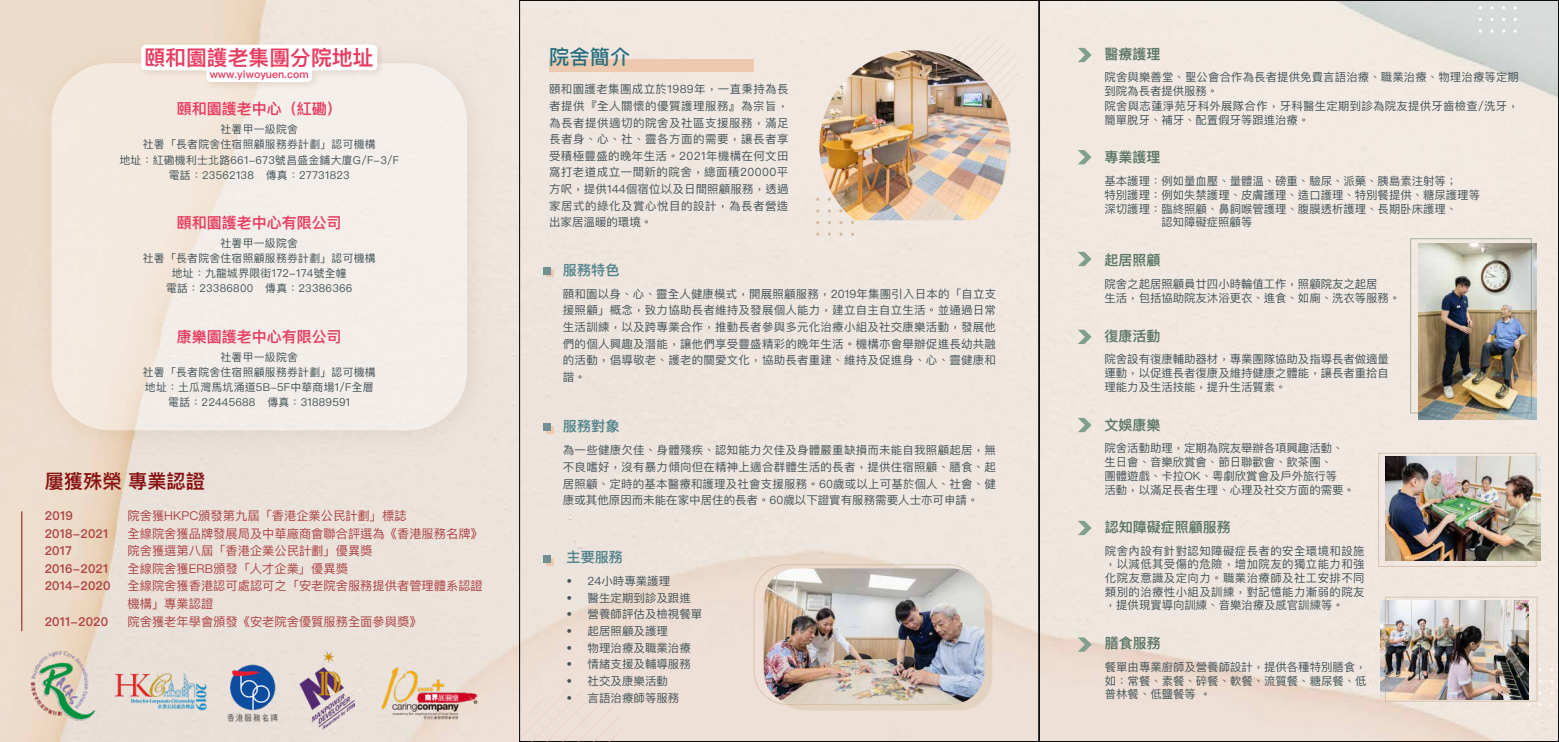
<style>
.page{position:relative;width:1559px;height:742px;background:#fff}
.page>*{position:absolute;margin:0;border:0;box-sizing:border-box;transform-origin:0 0}
.t1{font:600 20.82px "Ping Fang HK";color:#e83d60}
.t2{font:500 20.12px "Ping Fang HK";color:#286f7f}
.t3{font:600 19.25px "Ping Fang HK";color:#891313}
.t4{font:600 14.96px "Ping Fang HK";color:#e83d60}
.t5{font:600 14px "Ping Fang HK";color:#5c7768}
.t6{font:600 14px "Ping Fang HK";color:#54858c}
.t7{font:12.25px/17.5px "Ping Fang HK";color:#ad4444}
.t8{font:600 12.25px "Ping Fang HK";letter-spacing:.02em;color:#ad4444}
.t9{font:11.38px/16.6px "Ping Fang HK";color:#445459;text-align:justify}
.t10{font:11.38px/13.7px "Ping Fang HK";letter-spacing:.025em;color:#445459}
.t11{font:10.85px/15px "Ping Fang HK";letter-spacing:.025em;color:#445459;text-align:center}
.t12{font:600 10.59px "Ping Fang HK";color:#e83d60}
</style>
<div class="page">
<img style="left:0;top:0;width:1557px;height:741px">
<hr style="left:21px;top:511px;width:1px;height:119px;background:#891313">
<img style="left:369px;top:662px;width:122px;height:61px">
<img style="left:223px;top:663px;width:57px;height:57px">
<img style="left:108px;top:666px;width:106px;height:47px">
<img style="left:300px;top:651px;width:54px;height:77px">
<img style="left:29px;top:649px;width:67px;height:72px">
<img style="left:24px;top:36px;width:475px;height:426px">
<div style="left:51px;top:63px;width:416px;height:367px;background:linear-gradient(to right,#f3e8dd,#f3f0ed);border-radius:59px"></div>
<img style="left:136px;top:40px;width:251px;height:52px">
<svg style="left:139px;top:29px;width:239px;height:53px"></svg>
<svg style="left:771px;top:574px;width:221px;height:135px;background:#e2cfbe"></svg>
<div style="left:753px;top:564px;width:228px;height:140px;border:1px solid #bf996a;border-radius:33px"></div>
<img style="left:763px;top:568px;width:221px;height:135px">
<div style="left:549px;top:59px;width:204px;height:13px;background:#ecc9af"></div>
<svg style="left:519px;top:0;width:105px;height:741px;background:#eae0d8"></svg>
<div style="left:943px;top:35px;width:79px;height:75px;background:#f1e8e1"></div>
<svg style="left:816px;top:197px;width:3px;height:4px"></svg>
<img style="left:819px;top:50px;width:191px;height:170px">
<svg style="left:546px;top:269px;width:7px;height:8px"></svg>
<svg style="left:546px;top:426px;width:7px;height:7px"></svg>
<svg style="left:546px;top:557px;width:7px;height:8px"></svg>
<div style="left:544px;top:267px;width:7px;height:7px;background:#748f93"></div>
<div style="left:544px;top:423px;width:7px;height:7px;background:#748f93"></div>
<div style="left:544px;top:555px;width:7px;height:7px;background:#748f93"></div>
<svg style="left:1478px;top:29px;width:3px;height:4px"></svg>
<svg style="left:1490px;top:29px;width:3px;height:4px"></svg>
<svg style="left:1502px;top:29px;width:3px;height:4px"></svg>
<svg style="left:1513px;top:29px;width:3px;height:4px"></svg>
<svg style="left:1077px;top:48px;width:14px;height:14px"></svg>
<svg style="left:1077px;top:150px;width:14px;height:14px"></svg>
<svg style="left:1077px;top:252px;width:14px;height:14px"></svg>
<svg style="left:1077px;top:329px;width:14px;height:15px"></svg>
<svg style="left:1077px;top:417px;width:14px;height:15px"></svg>
<svg style="left:1077px;top:520px;width:14px;height:14px"></svg>
<svg style="left:1077px;top:637px;width:14px;height:14px"></svg>
<img style="left:1418px;top:243px;width:118px;height:176px">
<img style="left:1380px;top:600px;width:148px;height:98px">
<img style="left:1385px;top:456px;width:155px;height:103px">
<h1 class="t1" style="left:144px;top:45px;width:231px">頤和園護老集團分院地址</h1>
<h3 class="t4" style="left:177px;top:100px;width:166px">頤和園護老中心（紅磡）</h3>
<p class="t11" style="left:119px;top:122px;width:281px">社署甲一級院舍<br>社署「長者院舍住宿照顧服務券計劃」認可機構<br>地址：紅磡機利士北路661-673號昌盛金鋪大廈G/F-3/F電話：23562138 傳真：27731823</p>
<h3 class="t4" style="left:177px;top:213px;width:166px">頤和園護老中心有限公司</h3>
<p class="t11" style="left:143px;top:235px;width:234px">社署甲一級院舍<br>社署「長者院舍住宿照顧服務券計劃」認可機構地址：九龍城界限街172-174號全幢<br>電話：23386800 傳真：23386366</p>
<h3 class="t4" style="left:177px;top:327px;width:166px">康樂園護老中心有限公司</h3>
<p class="t11" style="left:143px;top:349px;width:234px">社署甲一級院舍<br>社署「長者院舍住宿照顧服務券計劃」認可機構地址：土瓜灣馬坑涌道5B-5F中華商場1/F全層電話：22445688 傳真：31889591</p>
<p class="t12" style="left:210px;top:68px;width:101px">www.yiwoyuen.com</p>
<h3 class="t3" style="left:45px;top:469px;width:162px">屢獲殊榮 專業認證</h3>
<p class="t8" style="left:45px;top:508px;width:29px">2019</p>
<p class="t7" style="left:127px;top:506px;width:281px">院舍獲HKPC頒發第九屆「香港企業公民計劃」標誌</p>
<p class="t8" style="left:45px;top:525px;width:65px">2018-2021</p>
<p class="t7" style="left:127px;top:524px;width:357px">全線院舍獲品牌發展局及中華廠商會聯合評選為《香港服務名牌》</p>
<p class="t8" style="left:45px;top:543px;width:29px">2017</p>
<p class="t7" style="left:127px;top:541px;width:247px">院舍獲選第八屆「香港企業公民計劃」優異獎</p>
<p class="t8" style="left:45px;top:560px;width:65px">2016-2021</p>
<p class="t7" style="left:127px;top:559px;width:222px">全線院舍獲ERB頒發「人才企業」優異獎</p>
<p class="t8" style="left:45px;top:578px;width:67px">2014-2020</p>
<p class="t7" style="left:127px;top:576px;width:357px">全線院舍獲香港認可處認可之「安老院舍服務提供者管理體系認證機構」專業認證</p>
<p class="t8" style="left:45px;top:613px;width:65px">2011-2020</p>
<p class="t7" style="left:127px;top:611px;width:296px">院舍獲老年學會頒發《安老院舍優質服務全面參與獎》</p>
<h2 class="t2" style="left:549px;top:45px;width:83px">院舍簡介</h2>
<p class="t9" style="left:549px;top:81px;width:241px">頤和園護老集團成立於1989年，一直秉持為長者提供『全人關懷的優質護理服務』為宗旨，為長者提供適切的院舍及社區支援服務，滿足長者身、心、社、靈各方面的需要，讓長者享受積極豐盛的晚年生活。2021年機構在何文田窩打老道成立一間新的院舍，總面積20000平方呎，提供144個宿位以及日間照顧服務，透過家居式的綠化及賞心悅目的設計，為長者營造出家居溫暖的環境。</p>
<p class="t6" style="left:563px;top:261px;width:58px">服務特色</p>
<p class="t9" style="left:563px;top:285px;width:435px">頤和園以身、心、靈全人健康模式，開展照顧服務，2019年集團引入日本的「自立支援照顧」概念，致力協助長者維持及發展個人能力，建立自主自立生活。並通過日常生活訓練，以及跨專業合作，推動長者參與多元化治療小組及社交康樂活動，發展他們的個人興趣及潛能，讓他們享受豐盛精彩的晚年生活。機構亦會舉辦促進長幼共融的活動，倡導敬老、護老的關愛文化，協助長者重建、維持及促進身、心、靈健康和諧。</p>
<p class="t6" style="left:563px;top:417px;width:58px">服務對象</p>
<p class="t9" style="left:563px;top:441px;width:434px">為一些健康欠佳、身體殘疾、認知能力欠佳及身體嚴重缺損而未能自我照顧起居，無不良嗜好，沒有暴力傾向但在精神上適合群體生活的長者，提供住宿照顧、膳食、起居照顧、定時的基本醫療和護理及社會支援服務。60歲或以上可基於個人、社會、健康或其他原因而未能在家中居住的長者。60歲以下證實有服務需要人士亦可申請。</p>
<p class="t6" style="left:566px;top:548px;width:58px">主要服務</p>
<p class="t9" style="left:566px;top:572px;width:105px">• 24小時專業護理</p>
<p class="t9" style="left:566px;top:588px;width:126px">• 醫生定期到診及跟進</p>
<p class="t9" style="left:566px;top:605px;width:137px">• 營養師評估及檢視餐單</p>
<p class="t9" style="left:566px;top:622px;width:103px">• 起居照顧及護理</p>
<p class="t9" style="left:566px;top:638px;width:126px">• 物理治療及職業治療</p>
<p class="t9" style="left:566px;top:655px;width:126px">• 情緒支援及輔導服務</p>
<p class="t9" style="left:566px;top:672px;width:103px">• 社交及康樂活動</p>
<p class="t9" style="left:566px;top:688px;width:114px">• 言語治療師等服務</p>
<p class="t5" style="left:1104px;top:45px;width:57px">醫療護理</p>
<p class="t9" style="left:1104px;top:70px;width:416px;line-height:13.7px">院舍與樂善堂、聖公會合作為長者提供免費言語治療、職業治療、物理治療等定期到院為長者提供服務。</p>
<p class="t10" style="left:1104px;top:99px;width:416px">院舍與志蓮淨苑牙科外展隊合作，牙科醫生定期到診為院友提供牙齒檢查/洗牙，簡單脫牙、補牙、配置假牙等跟進治療。</p>
<p class="t5" style="left:1104px;top:149px;width:57px">專業護理</p>
<p class="t9" style="left:1104px;top:173px;width:354px">基本護理：例如量血壓、量體温、磅重、驗尿、派藥、胰島素注射等；</p>
<p class="t9" style="left:1104px;top:186px;width:377px">特別護理：例如失禁護理、皮膚護理、造口護理、特別餐提供、糖尿護理等</p>
<p class="t9" style="left:1104px;top:200px;width:354px">深切護理：臨終照顧、鼻飼喉管護理、腹膜透析護理、長期卧床護理、</p>
<p class="t9" style="left:1161px;top:213px;width:92px">認知障礙症照顧等</p>
<p class="t5" style="left:1104px;top:251px;width:57px">起居照顧</p>
<p class="t9" style="left:1104px;top:277px;width:297px;line-height:13.7px">院舍之起居照顧員廿四小時輪值工作，照顧院友之起居<br>生活，包括協助院友沐浴更衣、進食、如廁、洗衣等服務。</p>
<p class="t5" style="left:1104px;top:326px;width:57px">復康活動</p>
<p class="t9" style="left:1104px;top:352px;width:286px;line-height:13.7px">院舍設有復康輔助器材，專業團隊協助及指導長者做適量運動，以促進長者復康及維持健康之體能，讓長者重拾自理能力及生活技能，提升生活質素。</p>
<p class="t5" style="left:1104px;top:415px;width:57px">文娛康樂</p>
<p class="t9" style="left:1104px;top:441px;width:240px;line-height:13.7px;text-align:left">院舍活動助理，定期為院友舉辦各項興趣活動、生日會、音樂欣賞會、節日聯歡會、飲茶團、團體遊戲、卡拉OK、粵劇欣賞會及戶外旅行等</p>
<p class="t9" style="left:1104px;top:481px;width:252px">活動，以滿足長者生理、心理及社交方面的需要。</p>
<p class="t5" style="left:1105px;top:518px;width:127px">認知障礙症照顧服務</p>
<p class="t9" style="left:1105px;top:543px;width:261px;line-height:13.7px">院舍內設有針對認知障礙症長者的安全環境和設施，以減低其受傷的危險，增加院友的獨立能力和強化院友意識及定向力。職業治療師及社工安排不同類別的治療性小組及訓練，對記憶能力漸弱的院友，提供現實導向訓練、音樂治療及感官訓練等。</p>
<p class="t5" style="left:1105px;top:634px;width:57px">膳食服務</p>
<p class="t9" style="left:1105px;top:659px;width:263px;line-height:13.7px">餐單由專業廚師及營養師設計，提供各種特別膳食，如：常餐、素餐、碎餐、軟餐、流質餐、糖尿餐、低普林餐、低鹽餐等 。</p>
</div>
